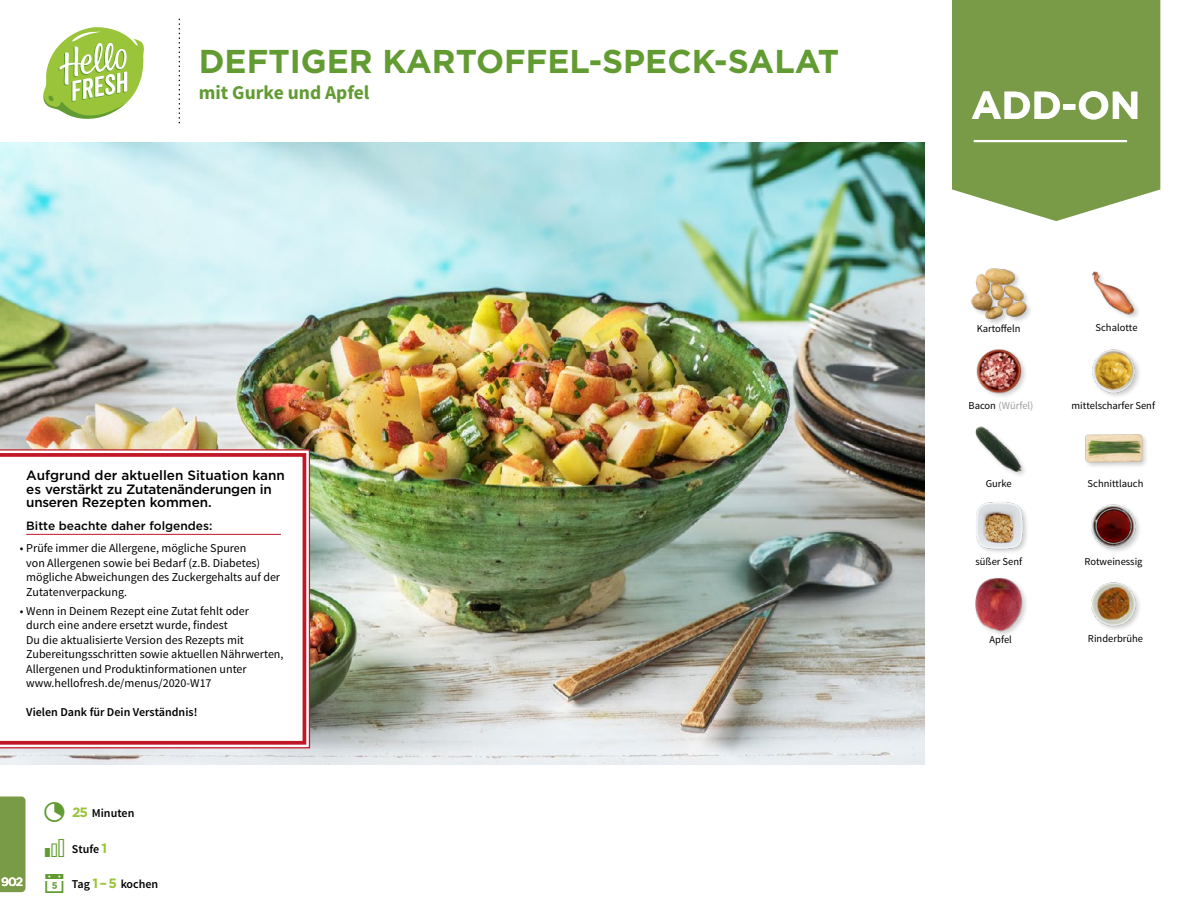
<style>
.page{position:relative;width:1188px;height:918px;background:#fff}
.page>*{position:absolute;margin:0;border:0;box-sizing:border-box;transform-origin:0 0}
.t1{font:700 39px "Gotham";color:#fff}
.t2{font:700 33px "Gotham";color:#619b31}
.t3{font:700 19.5px "Source Sans Pro";color:#619b31}
.t4{font:500 13.5px/13.5px "Gotham";letter-spacing:-.01em;color:#000}
.t5{font:12px/14.4px "Source Sans Pro";color:#000}
.t6{font:600 12px "Source Sans Pro";color:#000}
.t7{font:500 12px "Gotham";color:#000}
.t8{font:500 12px "Gotham";color:#fffef7}
.t9{font:10.5px "Source Sans Pro";color:#000}
.t10{font:10.5px "Source Sans Pro";color:#9d9d9c}
.s1{color:#619b31}
.s2{font-family:"Gotham";font-weight:700;font-size:13.5px;color:#9ac43a}
.s3{color:#000}
</style>
<div class="page">
<svg style="left:43px;top:27px;width:101px;height:92px"></svg>
<img style="left:1091px;top:582px;width:49px;height:48px">
<div style="left:974px;top:576px;width:55px;height:62px;background:#000;opacity:.2"></div>
<img style="left:974px;top:576px;width:54px;height:57px">
<img style="left:976px;top:502px;width:51px;height:51px">
<img style="left:1091px;top:504px;width:49px;height:48px">
<div style="left:1085px;top:433px;width:63px;height:37px;background:#000;opacity:.2"></div>
<img style="left:1085px;top:433px;width:57px;height:37px">
<img style="left:975px;top:426px;width:50px;height:49px">
<img style="left:976px;top:349px;width:49px;height:48px">
<img style="left:1092px;top:349px;width:48px;height:48px">
<img style="left:1092px;top:271px;width:46px;height:47px">
<div style="left:971px;top:267px;width:62px;height:59px;background:#000;opacity:.2"></div>
<img style="left:971px;top:267px;width:56px;height:55px">
<img style="left:0;top:142px;width:925px;height:623px">
<div style="left:0;top:796px;width:26px;height:96px;background:#799b48"></div>
<svg style="left:952px;top:0;width:208px;height:221px;fill:#799b48"></svg>
<hr style="left:974px;top:140px;width:153px;height:2px;background:#fff">
<svg style="left:0;top:449px;width:311px;height:300px"></svg>
<svg style="left:0;top:453px;width:306px;height:292px"></svg>
<h2 class="t2" style="left:199px;top:39px;width:642px">DEFTIGER KARTOFFEL-SPECK-SALAT</h2>
<h3 class="t3" style="left:199px;top:80px;width:172px">mit Gurke und Apfel</h3>
<p class="t4" style="left:26px;top:469px;width:260px">Aufgrund der aktuellen Situation kann es verstärkt zu Zutatenänderungen in unseren Rezepten kommen.</p>
<p class="t7" style="left:26px;top:518px;width:188px">Bitte beachte daher folgendes:</p>
<p class="t5" style="left:26px;top:541px;width:255px;text-indent:-6px">• Prüfe immer die Allergene, mögliche Spuren<br>von Allergenen sowie bei Bedarf (z.B. Diabetes) mögliche Abweichungen des Zuckergehalts auf der Zutatenverpackung.</p>
<p class="t5" style="left:26px;top:604px;width:259px;text-indent:-6px">• Wenn in Deinem Rezept eine Zutat fehlt oder<br>durch eine andere ersetzt wurde, findest<br>Du die aktualisierte Version des Rezepts mit Zubereitungsschritten sowie aktuellen Nährwerten, Allergenen und Produktinformationen unter www.hellofresh.de/menus/2020-W17</p>
<p class="t6" style="left:26px;top:704px;width:173px">Vielen Dank für Dein Verständnis!</p>
<p class="t6" style="left:43px;top:805px;width:93px"><span class="s1">✔</span> <span class="s2">25</span> Minuten</p>
<p class="t6" style="left:72px;top:841px;width:37px">Stufe <span class="s2">1</span></p>
<p class="t8" style="left:9px;top:872px;width:6px">1</p>
<p class="t6" style="left:72px;top:877px;width:88px">Tag <span class="s2">1 –5</span> kochen</p>
<p class="t8" style="left:1px;top:874px;width:23px">902</p>
<p class="t8" style="left:16px;top:874px;width:9px">3</p>
<h1 class="t1" style="left:971px;top:80px;width:171px">ADD-ON</h1>
<p class="t9" style="left:977px;top:322px;width:45px">Kartoffeln</p>
<p class="t9" style="left:1096px;top:321px;width:44px">Schalotte</p>
<p class="t10" style="left:969px;top:399px;width:66px"><span class="s3">Bacon</span> (Würfel)</p>
<p class="t9" style="left:1072px;top:399px;width:85px">mittelscharfer Senf</p>
<p class="t9" style="left:986px;top:477px;width:28px">Gurke</p>
<p class="t9" style="left:1088px;top:477px;width:57px">Schnittlauch</p>
<p class="t9" style="left:976px;top:555px;width:48px">süßer Senf</p>
<p class="t9" style="left:1084px;top:555px;width:60px">Rotweinessig</p>
<p class="t9" style="left:990px;top:633px;width:24px">Apfel</p>
<p class="t9" style="left:1088px;top:632px;width:57px">Rinderbrühe</p>
</div>
